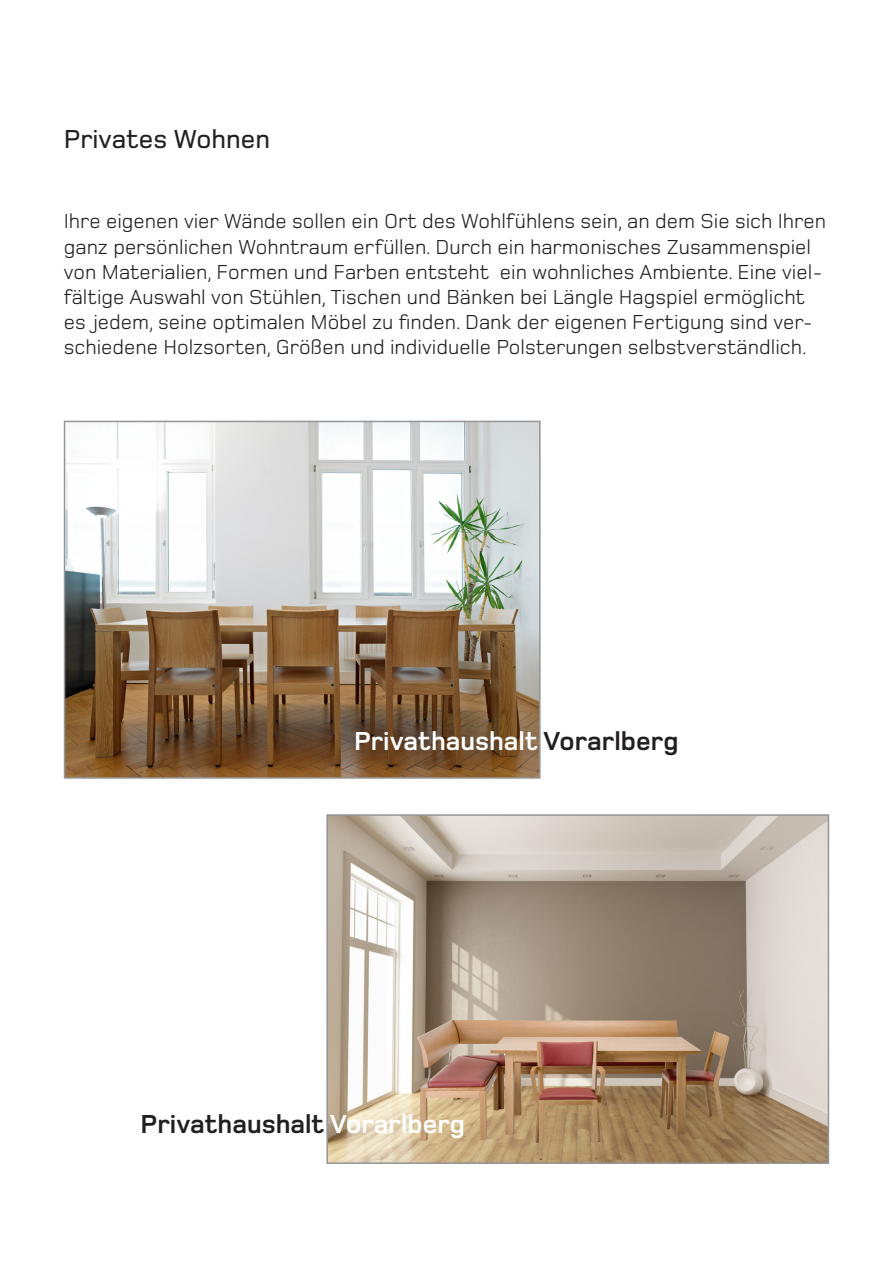
<style>
.page{position:relative;width:893px;height:1263px;background:#fff}
.page>*{position:absolute;margin:0;border:0;box-sizing:border-box;transform-origin:0 0}
.t1{font:700 27px "Foundry Monoline";color:#fff}
.t2{font:700 27px "Foundry Monoline";color:#231f20}
.t3{font:500 27px "Foundry Monoline";color:#231f20}
.t4{font:21px/25.2px "Foundry Monoline";color:#231f20}
.s1{color:#231f20}
.s2{color:#fff}
</style>
<div class="page">
<img style="left:67px;top:424px;width:471px;height:352px">
<div style="left:64px;top:421px;width:477px;height:358px;border:2px solid #939598"></div>
<img style="left:329px;top:817px;width:497px;height:344px">
<div style="left:326px;top:814px;width:503px;height:350px;border:2px solid #939598"></div>
<p class="t3" style="left:64px;top:124px;width:208px">Privates Wohnen</p>
<p class="t4" style="left:64px;top:209px;width:764px">Ihre eigenen vier Wände sollen ein Ort des Wohlfühlens sein, an dem Sie sich Ihren ganz persönlichen Wohntraum erfüllen. Durch ein harmonisches Zusammenspiel von Materialien, Formen und Farben entsteht ein wohnliches Ambiente. Eine viel&shy;fältige Auswahl von Stühlen, Tischen und Bänken bei Längle Hagspiel ermöglicht es jedem, seine optimalen Möbel zu finden. Dank der eigenen Fertigung sind ver&shy;schiedene Holzsorten, Größen und individuelle Polsterungen selbstverständlich.</p>
<p class="t1" style="left:354px;top:726px;width:326px">Privathaushalt <span class="s1">Vorarlberg</span></p>
<p class="t2" style="left:141px;top:1110px;width:326px">Privathaushalt <span class="s2">Vorarlberg</span></p>
</div>
